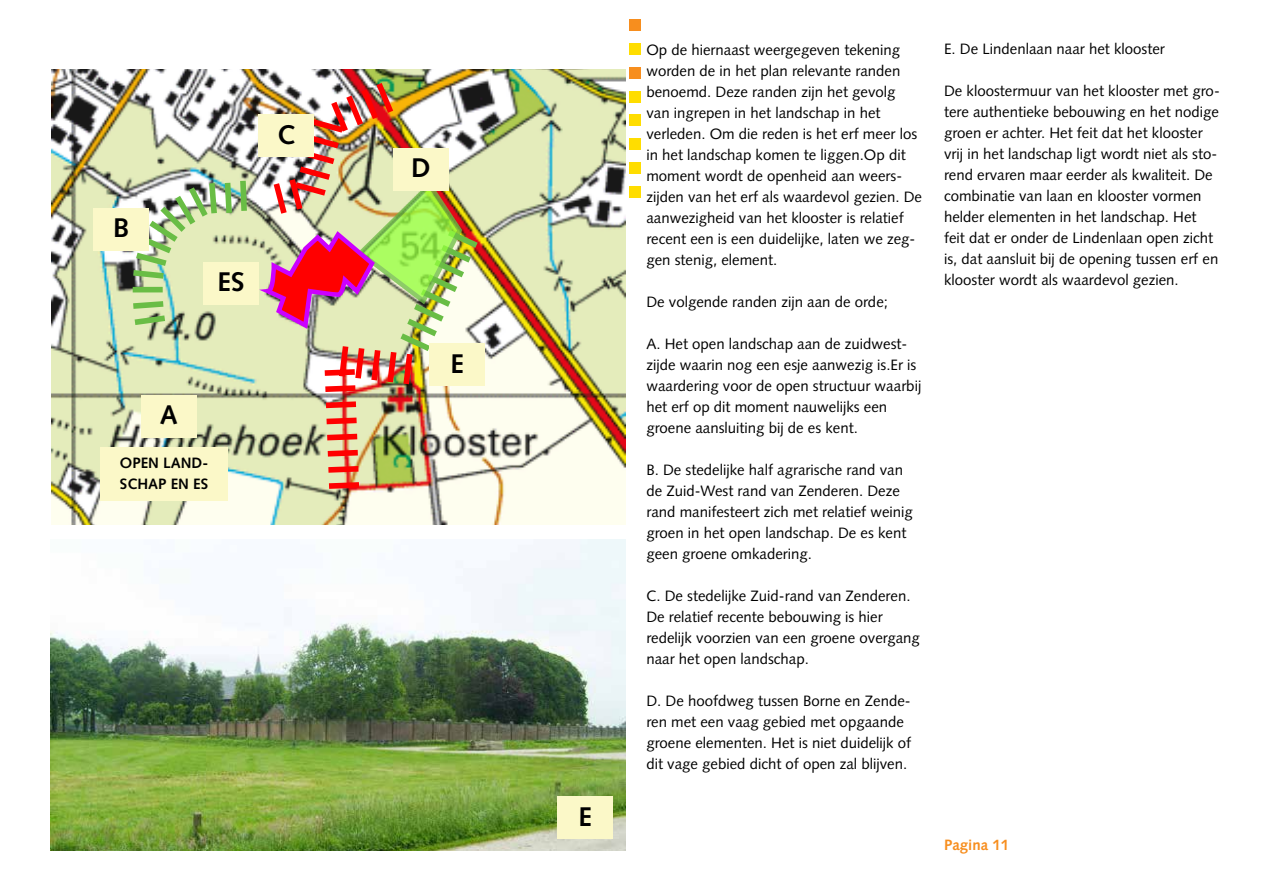
<style>
.page{position:relative;width:1263px;height:893px;background:#fff}
.page>*{position:absolute;margin:0;border:0;box-sizing:border-box;transform-origin:0 0}
.t1{font:700 27px "Syntax";color:#000}
.t2{font:15px/21px "Syntax LT Std";color:#000}
.t3{font:700 15px/21.3px "Syntax";color:#000}
.t4{font:700 15px "Syntax";color:#f78e1e}
</style>
<div class="page">
<div style="left:629px;top:114px;width:12px;height:12px;background:#fd0"></div>
<div style="left:629px;top:138px;width:12px;height:12px;background:#fd0"></div>
<div style="left:629px;top:162px;width:12px;height:12px;background:#fd0"></div>
<div style="left:629px;top:186px;width:12px;height:12px;background:#fd0"></div>
<div style="left:629px;top:91px;width:12px;height:12px;background:#fd0"></div>
<div style="left:629px;top:67px;width:12px;height:12px;background:#f78e1e"></div>
<div style="left:629px;top:43px;width:12px;height:12px;background:#fd0"></div>
<div style="left:629px;top:19px;width:12px;height:12px;background:#f78e1e"></div>
<img style="left:51px;top:69px;width:574px;height:455px">
<svg style="left:127px;top:175px;width:123px;height:154px;background:#c0d3a7"></svg>
<img style="left:262px;top:77px;width:222px;height:415px">
<div style="left:100px;top:448px;width:128px;height:53px;background:#fbf8c8"></div>
<div style="left:203px;top:262px;width:56px;height:42px;background:#fbf8c8"></div>
<div style="left:141px;top:395px;width:55px;height:42px;background:#fbf8c8"></div>
<div style="left:94px;top:208px;width:55px;height:42px;background:#fbf8c8"></div>
<div style="left:259px;top:115px;width:55px;height:42px;background:#fbf8c8"></div>
<div style="left:393px;top:148px;width:55px;height:42px;background:#fbf8c8"></div>
<div style="left:429px;top:344px;width:56px;height:42px;background:#fbf8c8"></div>
<img style="left:51px;top:539px;width:574px;height:311px">
<div style="left:558px;top:797px;width:55px;height:42px;background:#fbf8c8"></div>
<h1 class="t1" style="left:113px;top:213px;width:18px">B</h1>
<h1 class="t1" style="left:277px;top:119px;width:20px">C</h1>
<h1 class="t1" style="left:218px;top:266px;width:28px">ES</h1>
<h1 class="t1" style="left:160px;top:400px;width:20px">A</h1>
<p class="t3" style="left:120px;top:452px;width:90px">OPEN LAND-<br>SCHAP EN ES</p>
<h1 class="t1" style="left:411px;top:153px;width:21px">D</h1>
<h1 class="t1" style="left:450px;top:348px;width:15px">E</h1>
<h1 class="t1" style="left:579px;top:801px;width:15px">E</h1>
<p class="t2" style="left:646px;top:40px;width:277px">Op de hiernaast weergegeven tekening worden de in het plan relevante randen benoemd. Deze randen zijn het gevolg van ingrepen in het landschap in het verleden. Om die reden is het erf meer los in het landschap komen te liggen.Op dit moment wordt de openheid aan weers&shy;zijden van het erf als waardevol gezien. De aanwezigheid van het klooster is relatief recent een is een duidelijke, laten we zeg&shy;gen stenig, element.</p>
<p class="t2" style="left:646px;top:292px;width:243px">De volgende randen zijn aan de orde;</p>
<p class="t2" style="left:646px;top:334px;width:276px">A. Het open landschap aan de zuidwest&shy;zijde waarin nog een esje aanwezig is.Er is waardering voor de open structuur waarbij het erf op dit moment nauwelijks een groene aansluiting bij de es kent.</p>
<p class="t2" style="left:646px;top:460px;width:268px">B. De stedelijke half agrarische rand van de Zuid-West rand van Zenderen. Deze rand manifesteert zich met relatief weinig groen in het open landschap. De es kent geen groene omkadering.</p>
<p class="t2" style="left:646px;top:586px;width:275px">C. De stedelijke Zuid-rand van Zenderen.<br>De relatief recente bebouwing is hier redelijk voorzien van een groene overgang naar het open landschap.</p>
<p class="t2" style="left:646px;top:691px;width:266px">D. De hoofdweg tussen Borne en Zende&shy;ren met een vaag gebied met opgaande groene elementen. Het is niet duidelijk of dit vage gebied dicht of open zal blijven.</p>
<p class="t2" style="left:944px;top:38px;width:222px">E. De Lindenlaan naar het klooster</p>
<p class="t2" style="left:944px;top:80px;width:277px">De kloostermuur van het klooster met gro&shy;tere authentieke bebouwing en het nodige groen er achter. Het feit dat het klooster vrij in het landschap ligt wordt niet als sto&shy;rend ervaren maar eerder als kwaliteit. De combinatie van laan en klooster vormen helder elementen in het landschap. Het feit dat er onder de Lindenlaan open zicht is, dat aansluit bij de opening tussen erf en klooster wordt als waardevol gezien.</p>
<p class="t4" style="left:944px;top:836px;width:67px">Pagina 11</p>
</div>
